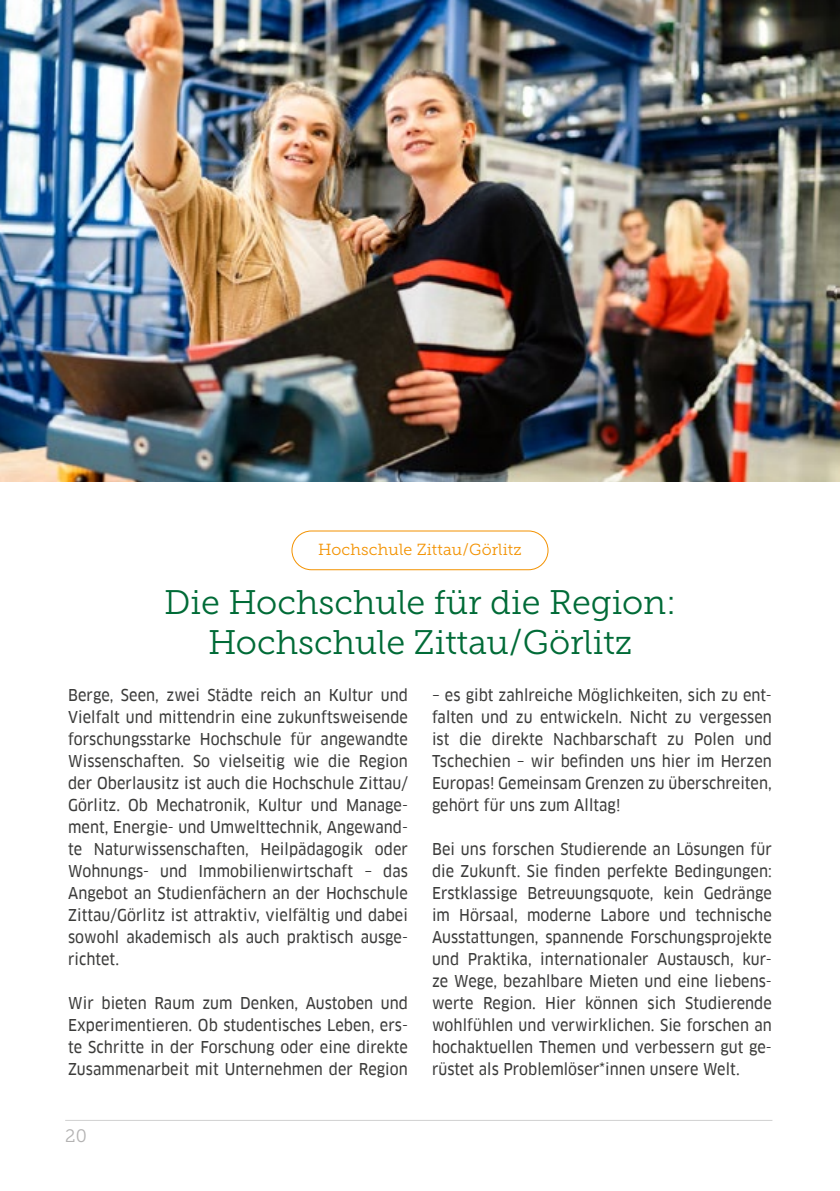
<style>
.page{position:relative;width:840px;height:1191px;background:#fff}
.page>*{position:absolute;margin:0;border:0;box-sizing:border-box;transform-origin:0 0}
.t1{font:34px/40px "Museo Slab 300";color:#006b37;text-align:center}
.t2{font:18px "Museo Slab 300";color:#b3b2b2}
.t3{font:16px/22px "Clan Offc Narr News";letter-spacing:.005em;color:#3c3c3b;text-align:justify}
.t4{font:16px "Museo Slab 300";letter-spacing:.01em;color:#f39200}
</style>
<div class="page">
<hr style="left:65px;top:1120px;width:707px;height:1px;background:#d0d0d0">
<div style="left:291px;top:530px;width:257px;height:40px;border:1px solid #f39200;border-radius:19px"></div>
<img style="left:0;top:0;width:839px;height:481px">
<p class="t4" style="left:318px;top:541px;width:205px">Hochschule Zittau/Görlitz</p>
<h1 class="t1" style="left:164px;top:582px;width:513px">Die Hochschule für die Region:<br>Hochschule Zittau/Görlitz</h1>
<p class="t3" style="left:68px;top:684px;width:341px">Berge, Seen, zwei Städte reich an Kultur und Vielfalt und mittendrin eine zukunftsweisende forschungsstarke Hochschule für angewandte Wissenschaften. So vielseitig wie die Region der Oberlausitz ist auch die Hochschule Zittau/ Görlitz. Ob Mechatronik, Kultur und Manage&shy;ment, Energie- und Umwelttechnik, Angewand&shy;te Naturwissenschaften, Heilpädagogik oder Wohnungs- und Immobilienwirtschaft – das Angebot an Studienfächern an der Hochschule Zittau/Görlitz ist attraktiv, vielfältig und dabei sowohl akademisch als auch praktisch ausge&shy;richtet.</p>
<p class="t3" style="left:68px;top:992px;width:341px">Wir bieten Raum zum Denken, Austoben und Experimentieren. Ob studentisches Leben, ers&shy;te Schritte in der Forschung oder eine direkte Zusammenarbeit mit Unternehmen der Region</p>
<p class="t3" style="left:432px;top:684px;width:341px">– es gibt zahlreiche Möglichkeiten, sich zu ent&shy;falten und zu entwickeln. Nicht zu vergessen ist die direkte Nachbarschaft zu Polen und Tschechien – wir befinden uns hier im Herzen Europas! Gemeinsam Grenzen zu überschreiten, gehört für uns zum Alltag!</p>
<p class="t3" style="left:432px;top:838px;width:341px">Bei uns forschen Studierende an Lösungen für die Zukunft. Sie finden perfekte Bedingungen:<br>Erstklassige Betreuungsquote, kein Gedränge im Hörsaal, moderne Labore und technische Ausstattungen, spannende Forschungsprojekte und Praktika, internationaler Austausch, kur&shy;ze Wege, bezahlbare Mieten und eine liebens&shy;werte Region. Hier können sich Studierende wohlfühlen und verwirklichen. Sie forschen an hochaktuellen Themen und verbessern gut ge&shy;rüstet als Problemlöser*innen unsere Welt.</p>
<p class="t2" style="left:65px;top:1126px;width:23px">20</p>
</div>
